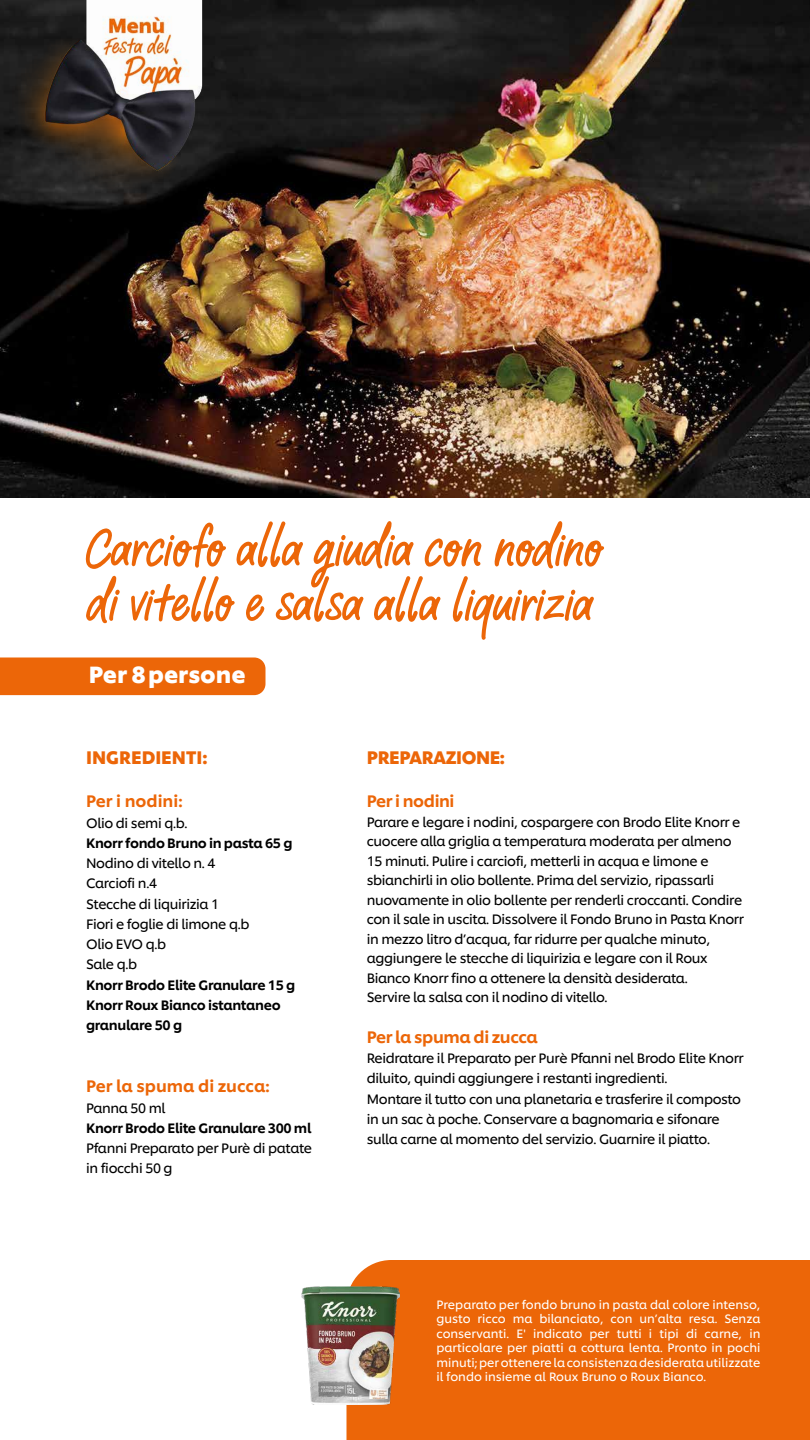
<style>
.page{position:relative;width:810px;height:1440px;background:#fff}
.page>*{position:absolute;margin:0;border:0;box-sizing:border-box;transform-origin:0 0}
.t1{font:72px/54.8px "Chefs Hand";letter-spacing:-.025em;color:#ec6608}
.t2{font:700 23.25px "Unilever Shilling";color:#fff}
.t3{font:700 18px "Unilever Shilling";letter-spacing:-.025em;color:#ec6608}
.t4{font:700 18px "Unilever Shilling";color:#ec6608}
.t5{font:500 16.5px "Unilever Shilling";color:#ec6608}
.t6{font:500 16.5px "Unilever Shilling";letter-spacing:-.025em;color:#ec6608}
.t7{font:13.5px/20.2px "Unilever Shilling";letter-spacing:-.025em;color:#000}
.t8{font:500 13.5px/20.2px "Unilever Shilling";letter-spacing:-.025em;color:#000}
.t9{font:12px/14.4px "Unilever Shilling";color:#fff;text-align:justify}
</style>
<div class="page">
<img style="left:0;top:0;width:810px;height:497px">
<div style="left:347px;top:1260px;width:463px;height:180px;background:#ec6608"></div>
<div style="left:0;top:658px;width:266px;height:37px;background:#ec6608"></div>
<img style="left:0;top:0;width:308px;height:224px">
<img style="left:302px;top:1286px;width:97px;height:118px">
<h1 class="t1" style="left:86px;top:522px;width:520px">Carciofo alla giudia con nodino di vitello e salsa alla liquirizia</h1>
<h2 class="t2" style="left:89px;top:656px;width:159px">Per 8 persone</h2>
<h3 class="t4" style="left:86px;top:743px;width:123px">INGREDIENTI:</h3>
<p class="t5" style="left:86px;top:789px;width:98px">Per i nodini:</p>
<p class="t7" style="left:86px;top:811px;width:103px">Olio di semi q.b.</p>
<p class="t8" style="left:86px;top:832px;width:208px">Knorr fondo Bruno in pasta 65 g</p>
<p class="t7" style="left:86px;top:852px;width:165px">Nodino di vitello n. 4<br>Carciofi n.4<br>Stecche di liquirizia 1<br>Fiori e foglie di limone q.b<br>Olio EVO q.b<br>Sale q.b</p>
<p class="t8" style="left:86px;top:973px;width:211px">Knorr Brodo Elite Granulare 15 g<br>Knorr Roux Bianco istantaneo granulare 50 g</p>
<p class="t5" style="left:86px;top:1074px;width:185px">Per la spuma di zucca:</p>
<p class="t7" style="left:86px;top:1096px;width:81px">Panna 50 ml</p>
<p class="t8" style="left:86px;top:1117px;width:227px">Knorr Brodo Elite Granulare 300 ml</p>
<p class="t7" style="left:86px;top:1137px;width:228px">Pfanni Preparato per Purè di patate in fiocchi 50 g</p>
<h3 class="t3" style="left:367px;top:743px;width:140px">PREPARAZIONE:</h3>
<p class="t6" style="left:367px;top:789px;width:89px">Per i nodini</p>
<p class="t7" style="left:367px;top:811px;width:379px;line-height:19.5px">Parare e legare i nodini, cospargere con Brodo Elite Knorr e cuocere alla griglia a temperatura moderata per almeno 15 minuti. Pulire i carciofi, metterli in acqua e limone e sbianchirli in olio bollente. Prima del servizio, ripassarli nuovamente in olio bollente per renderli croccanti. Condire con il sale in uscita. Dissolvere il Fondo Bruno in Pasta Knorr in mezzo litro d’acqua, far ridurre per qualche minuto, aggiungere le stecche di liquirizia e legare con il Roux Bianco Knorr fino a ottenere la densità desiderata.<br>Servire la salsa con il nodino di vitello.</p>
<p class="t6" style="left:367px;top:1024px;width:173px">Per la spuma di zucca</p>
<p class="t7" style="left:367px;top:1047px;width:379px">Reidratare il Preparato per Purè Pfanni nel Brodo Elite Knorr diluito, quindi aggiungere i restanti ingredienti.<br>Montare il tutto con una planetaria e trasferire il composto in un sac à poche. Conservare a bagnomaria e sifonare sulla carne al momento del servizio. Guarnire il piatto.</p>
<p class="t9" style="left:436px;top:1296px;width:326px">Preparato per fondo bruno in pasta dal colore intenso, gusto ricco ma bilanciato, con un’alta resa. Senza conservanti. E' indicato per tutti i tipi di carne, in particolare per piatti a cottura lenta. Pronto in pochi minuti; per ottenere la consistenza desiderata utilizzate il fondo insieme al Roux Bruno o Roux Bianco.</p>
</div>
